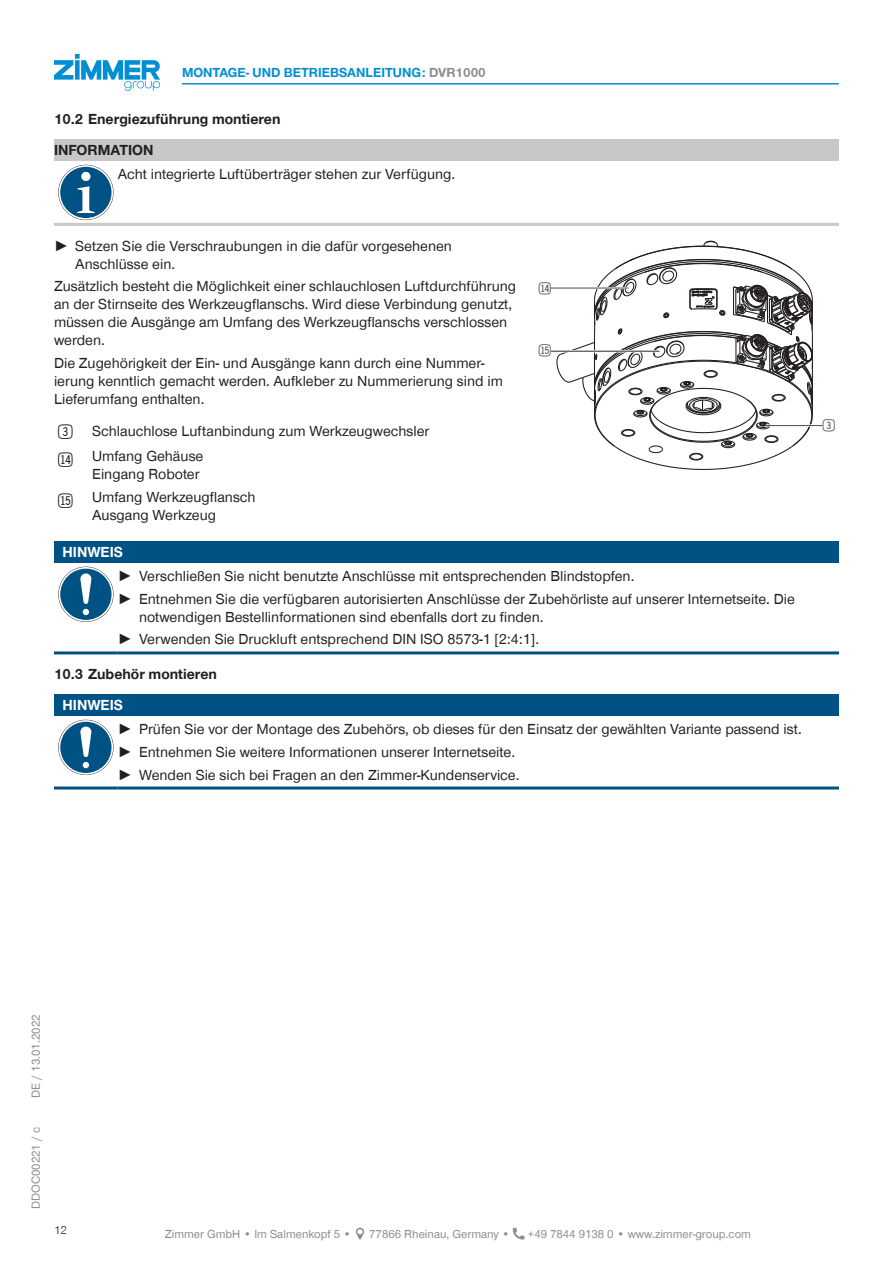
<style>
.page{position:relative;width:893px;height:1263px;background:#fff}
.page>*{position:absolute;margin:0;border:0;box-sizing:border-box;transform-origin:0 0}
.CB_AF_TD-Tabelle-lin{font:24px "Double Digits Super Square";color:#231f20}
.t1{font:19.95px "Double Digits Super Square";color:#47494e}
.CB_AF_TD-Text{font:15px/18px "Zimmer Group Sans Global";color:#231f20}
.CB_AF_TD-Tabelle-lin-2{font:15px/18px "Zimmer Group Sans Global";color:#231f20}
.CB_AF_TD-Signalwort{font:700 15px "Zimmer Group Sans Global";color:#231f20}
.CB_AF_TD-Signalwort-2{font:700 15px "Zimmer Group Sans Global";color:#fff}
.CB_AF_TD-Kopfzeile{font:700 13.5px "Zimmer Group Sans Global";color:#008fd5}
.CB_AF_TD-Fusszeile{font:12px "Zimmer Group Sans Global";color:#8a8c8f}
.CB_AF_TD-Seitenrand{font:12px "Zimmer Group Sans";color:#8a8c8f}
.CB_AF_Seitenzahl_lin{font:300 12px "Zimmer Group Sans";color:#231f20}
.s1{color:#8a8c8f}
.s2{font-family:"Zimmer Group Sans"}
</style>
<div class="page">
<svg style="left:54px;top:54px;width:106px;height:37px"></svg>
<div style="left:54px;top:139px;width:785px;height:22px;background:#c7c8ca"></div>
<hr style="left:54px;top:223px;width:64px;height:3px;background:#c7c8ca">
<hr style="left:118px;top:223px;width:721px;height:3px;background:#c7c8ca">
<svg style="left:58px;top:165px;width:56px;height:55px"></svg>
<svg style="left:59px;top:165px;width:54px;height:55px"></svg>
<div style="left:60px;top:167px;width:52px;height:51px;background:#005285;border-radius:50%"></div>
<svg style="left:77px;top:186px;width:18px;height:27px"></svg>
<div style="left:81px;top:172px;width:9px;height:9px;background:#fff;border-radius:50%"></div>
<svg style="left:556px;top:240px;width:257px;height:230px"></svg>
<hr style="left:551px;top:287px;width:77px;height:2px;background:#57585a">
<hr style="left:766px;top:424px;width:57px;height:3px;background:#fff">
<hr style="left:766px;top:425px;width:57px;height:1px;background:#57585a">
<hr style="left:551px;top:350px;width:108px;height:2px;background:#fff">
<hr style="left:551px;top:351px;width:108px;height:1px;background:#57585a">
<div style="left:54px;top:541px;width:785px;height:21px;background:#005285"></div>
<hr style="left:54px;top:651px;width:64px;height:3px;background:#005285">
<hr style="left:118px;top:651px;width:721px;height:3px;background:#005285">
<svg style="left:58px;top:567px;width:56px;height:55px"></svg>
<svg style="left:59px;top:567px;width:54px;height:54px"></svg>
<div style="left:60px;top:569px;width:52px;height:51px;background:#005285;border-radius:50%"></div>
<svg style="left:80px;top:573px;width:11px;height:42px"></svg>
<div style="left:54px;top:694px;width:785px;height:21px;background:#005285"></div>
<hr style="left:54px;top:786px;width:64px;height:3px;background:#005285">
<hr style="left:118px;top:786px;width:721px;height:3px;background:#005285">
<svg style="left:58px;top:720px;width:56px;height:55px"></svg>
<svg style="left:59px;top:720px;width:54px;height:55px"></svg>
<div style="left:60px;top:722px;width:52px;height:51px;background:#005285;border-radius:50%"></div>
<svg style="left:80px;top:726px;width:11px;height:42px"></svg>
<hr style="left:182px;top:83px;width:657px;height:2px;background:#008fd5">
<p class="CB_AF_TD-Kopfzeile" style="left:182px;top:65px;width:305px">MONTAGE- UND BETRIEBSANLEITUNG: <span class="s1">DVR1000</span></p>
<p class="CB_AF_TD-Signalwort" style="left:54px;top:110px;width:228px">10.2 Energiezuführung montieren</p>
<p class="CB_AF_TD-Signalwort" style="left:54px;top:141px;width:101px">INFORMATION</p>
<p class="CB_AF_TD-Text" style="left:118px;top:165px;width:339px">Acht integrierte Luftüberträger stehen zur Verfügung.</p>
<p class="CB_AF_TD-Text" style="left:75px;top:237px;width:378px;text-indent:-21px"><span class="s2">►</span> Setzen Sie die Verschraubungen in die dafür vorgesehenen<br>Anschlüsse ein.</p>
<p class="CB_AF_TD-Text" style="left:54px;top:277px;width:464px">Zusätzlich besteht die Möglichkeit einer schlauchlosen Luftdurchführung an der Stirnseite des Werkzeugflanschs. Wird diese Verbindung genutzt, müssen die Ausgänge am Umfang des Werkzeugflanschs verschlossen werden.</p>
<p class="CB_AF_TD-Text" style="left:54px;top:354px;width:450px">Die Zugehörigkeit der Ein- und Ausgänge kann durch eine Nummer&shy;ierung kenntlich gemacht werden. Aufkleber zu Nummerierung sind im<br>Lieferumfang enthalten.</p>
<p class="CB_AF_TD-Tabelle-lin" style="left:58px;top:422px;width:20px">3</p>
<p class="CB_AF_TD-Tabelle-lin-2" style="left:92px;top:422px;width:339px">Schlauchlose Luftanbindung zum Werkzeugwechsler</p>
<p class="CB_AF_TD-Tabelle-lin" style="left:58px;top:449px;width:20px">bp</p>
<p class="CB_AF_TD-Tabelle-lin-2" style="left:92px;top:447px;width:113px">Umfang Gehäuse<br>Eingang Roboter</p>
<p class="CB_AF_TD-Tabelle-lin" style="left:58px;top:490px;width:20px">bq</p>
<p class="CB_AF_TD-Tabelle-lin-2" style="left:92px;top:488px;width:165px">Umfang Werkzeugflansch<br>Ausgang Werkzeug</p>
<p class="CB_AF_TD-Signalwort-2" style="left:63px;top:543px;width:62px">HINWEIS</p>
<p class="CB_AF_TD-Text" style="left:118px;top:567px;width:518px"><span class="s2">►</span> Verschließen Sie nicht benutzte Anschlüsse mit entsprechenden Blindstopfen.</p>
<p class="CB_AF_TD-Text" style="left:139px;top:589px;width:657px;text-indent:-21px"><span class="s2">►</span> Entnehmen Sie die verfügbaren autorisierten Anschlüsse der Zubehörliste auf unserer Internetseite. Die notwendigen Bestellinformationen sind ebenfalls dort zu finden.</p>
<p class="CB_AF_TD-Text" style="left:118px;top:630px;width:423px"><span class="s2">►</span> Verwenden Sie Druckluft entsprechend DIN ISO 8573-1 [2:4:1].</p>
<p class="CB_AF_TD-Signalwort" style="left:54px;top:665px;width:165px">10.3 Zubehör montieren</p>
<p class="CB_AF_TD-Signalwort-2" style="left:63px;top:696px;width:62px">HINWEIS</p>
<p class="CB_AF_TD-Text" style="left:118px;top:720px;width:685px"><span class="s2">►</span> Prüfen Sie vor der Montage des Zubehörs, ob dieses für den Einsatz der gewählten Variante passend ist.</p>
<p class="CB_AF_TD-Text" style="left:118px;top:742px;width:399px"><span class="s2">►</span> Entnehmen Sie weitere Informationen unserer Internetseite.</p>
<p class="CB_AF_TD-Text" style="left:118px;top:765px;width:403px"><span class="s2">►</span> Wenden Sie sich bei Fragen an den Zimmer-Kundenservice.</p>
<p class="t1" style="left:539px;top:279px;width:17px">bp</p>
<p class="t1" style="left:539px;top:342px;width:17px">bq</p>
<p class="t1" style="left:823px;top:417px;width:17px">3</p>
<p class="CB_AF_TD-Seitenrand" style="left:28px;top:1097px;width:85px;rotate:-90deg">DE / 13.01.2022</p>
<p class="CB_AF_TD-Seitenrand" style="left:28px;top:1209px;width:83px;rotate:-90deg">DDOC00221 / c</p>
<p class="CB_AF_Seitenzahl_lin" style="left:54px;top:1222px;width:15px">12</p>
<p class="CB_AF_TD-Fusszeile" style="left:165px;top:1227px;width:188px">Zimmer GmbH • Im Salmenkopf 5 •</p>
<p class="CB_AF_TD-Fusszeile" style="left:369px;top:1227px;width:142px">77866 Rheinau, Germany •</p>
<p class="CB_AF_TD-Fusszeile" style="left:528px;top:1227px;width:225px">+49 7844 9138 0 • www.zimmer-group.com</p>
</div>
